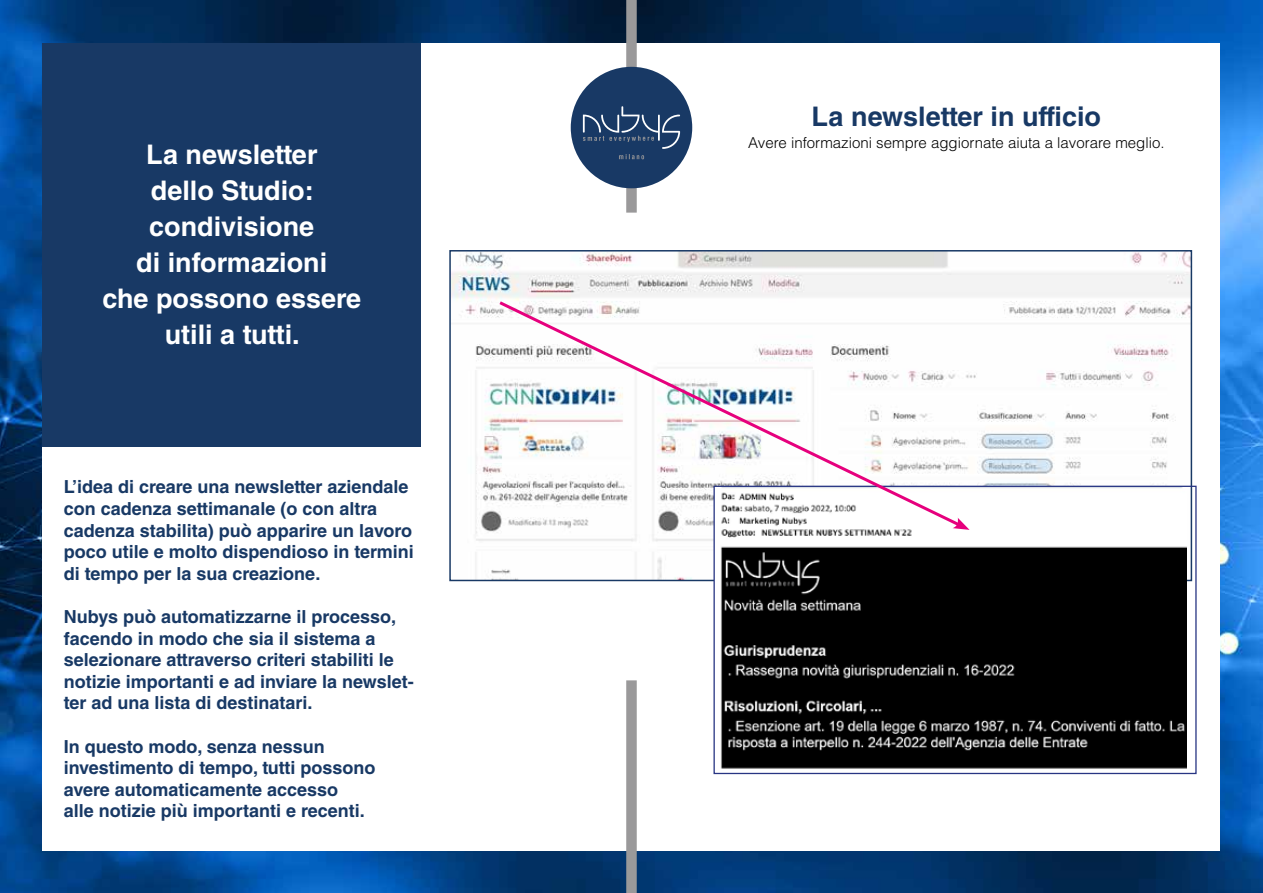
<style>
.page{position:relative;width:1263px;height:893px;background:#fff}
.page>*{position:absolute;margin:0;border:0;box-sizing:border-box;transform-origin:0 0}
.t1{font:700 27px/36px "Helvetica LT Std";color:#fff;text-align:center}
.t2{font:700 27px "Helvetica LT Std";color:#183965}
.t3{font:700 18px/21.6px "Helvetica LT Std";color:#183965}
.t4{font:300 15px "Helvetica LT Std";color:#000}
</style>
<div class="page">
<img style="left:0;top:0;width:1263px;height:893px">
<div style="left:43px;top:43px;width:1177px;height:807px;background:#fff"></div>
<div style="left:626px;top:0;width:11px;height:213px;background:#9a999a"></div>
<div style="left:626px;top:680px;width:11px;height:213px;background:#9a999a"></div>
<div style="left:571px;top:67px;width:121px;height:121px;background:#183965;border-radius:50%"></div>
<svg style="left:583px;top:106px;width:97px;height:53px"></svg>
<div style="left:43px;top:43px;width:378px;height:403px;background:#183965"></div>
<img style="left:452px;top:253px;width:737px;height:325px">
<div style="left:449px;top:250px;width:743px;height:331px;border:2px solid #183965"></div>
<img style="left:715px;top:488px;width:472px;height:281px">
<svg style="left:496px;top:299px;width:468px;height:230px"></svg>
<svg style="left:952px;top:518px;width:17px;height:12px"></svg>
<h1 class="t1" style="left:102px;top:136px;width:260px">La newsletter<br>dello Studio: condivisione<br>di informazioni<br>che possono essere utili a tutti.</h1>
<p class="t3" style="left:64px;top:476px;width:352px">L’idea di creare una newsletter aziendale con cadenza settimanale (o con altra cadenza stabilita) può apparire un lavoro poco utile e molto dispendioso in termini di tempo per la sua creazione.</p>
<p class="t3" style="left:64px;top:606px;width:352px">Nubys può automatizzarne il processo, facendo in modo che sia il sistema a selezionare attraverso criteri stabiliti le notizie importanti e ad inviare la newslet&shy;ter ad una lista di destinatari.</p>
<p class="t3" style="left:64px;top:735px;width:313px">In questo modo, senza nessun investimento di tempo, tutti possono avere automaticamente accesso<br>alle notizie più importanti e recenti.</p>
<h1 class="t2" style="left:812px;top:100px;width:291px">La newsletter in ufficio</h1>
<p class="t4" style="left:748px;top:133px;width:418px">Avere informazioni sempre aggiornate aiuta a lavorare meglio.</p>
</div>
